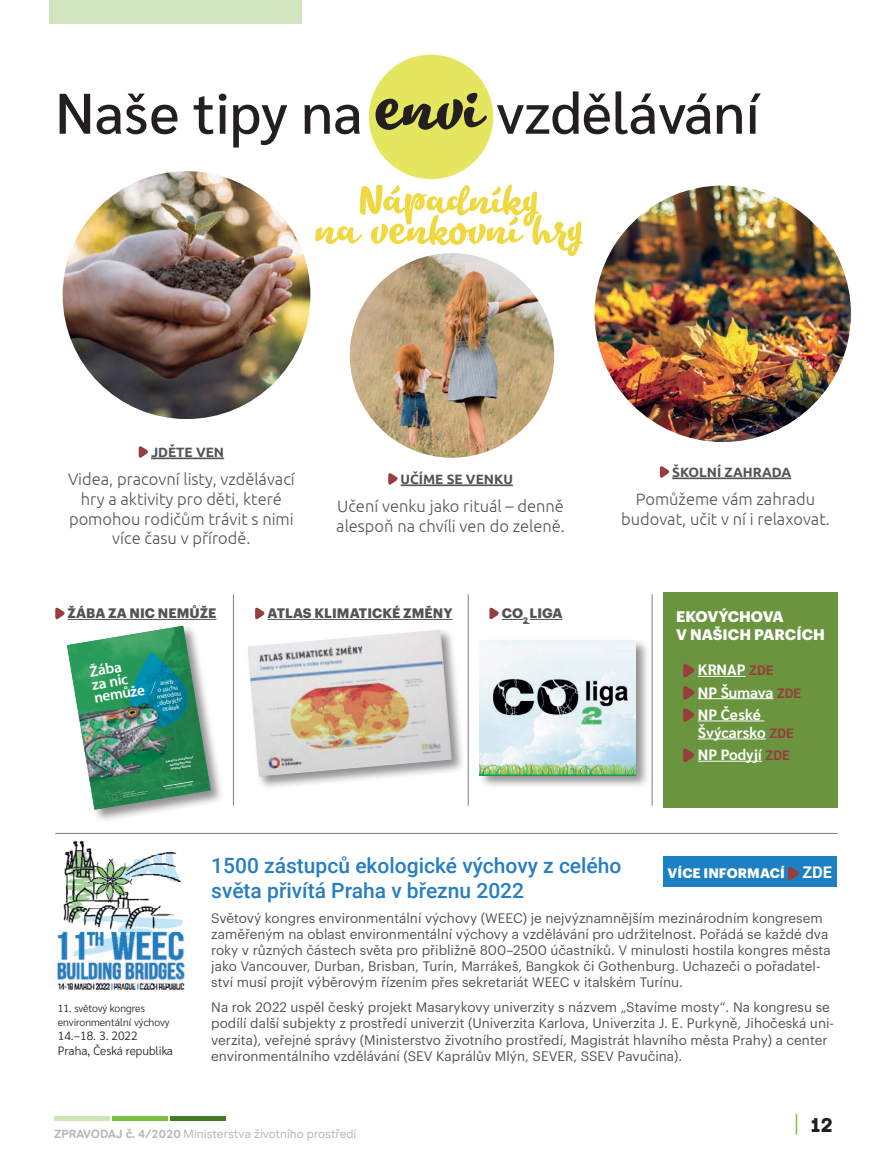
<style>
.page{position:relative;width:893px;height:1170px;background:#fff}
.page>*{position:absolute;margin:0;border:0;box-sizing:border-box;transform-origin:0 0}
.t1{font:900 63px "Takeaway";color:#f0d840}
.t2{font:500 57px "Sarabun";color:#231f20}
.t3{font:21.15px "Archive";color:#231f20}
.t4{font:500 21px/25.2px "Roboto";color:#257ec2}
.t5{font:300 16.5px/19.8px "Ubuntu";color:#535355;text-align:center}
.t6{font:600 15.3px/13.2px "Myriad Pro";color:#fff}
.t7{font:700 15px/22.2px "Sarabun";color:#fff}
.t8{font:700 15px/18px "Graphik LG";letter-spacing:.005em;color:#fff}
.t9{font:13.5px/16.2px "Graphik LG";color:#535355}
.t10{font:700 13.5px "Graphik LG";letter-spacing:.005em;color:#535355}
.t11{font:700 13.5px "Ubuntu";color:#535355}
.t12{font:700 13.5px "Graphik LG";letter-spacing:.005em;color:#fff}
.t13{font:12px "Tondo Corp";color:#b8b9bc}
.t14{font:300 12px/14.4px "Sarabun";color:#231f20}
.t15{font:300 10.5px/14.4px "Sarabun";color:#231f20}
.t16{font:6.3px/6.6px "Myriad Pro";color:#fff;text-align:center}
.t17{font:700 3px/3.9px "Myriad Pro";color:#fff;text-align:center}
.s1{font-family:"Takeaway";font-weight:900;font-size:96px}
.s2{font-size:13.5px;color:#983d3f}
.s3{font-family:"Sarabun";font-size:16.5px}
.s4{font-weight:700}
</style>
<div class="page">
<svg style="left:170px;top:1116px;width:56px;height:3px"></svg>
<svg style="left:54px;top:1116px;width:56px;height:3px"></svg>
<svg style="left:112px;top:1116px;width:56px;height:3px"></svg>
<svg style="left:796px;top:1113px;width:1px;height:21px"></svg>
<hr style="left:68px;top:619px;width:148px;height:1px;background:#535355">
<div style="left:369px;top:55px;width:124px;height:124px;background:#e5e65f;border-radius:50%"></div>
<img style="left:595px;top:185px;width:256px;height:257px;border-radius:128px">
<div style="left:49px;top:0;width:253px;height:23px;background:#d1e6be"></div>
<div style="left:663px;top:592px;width:175px;height:216px;background:#6a943e"></div>
<hr style="left:698px;top:676px;width:48px;height:1px;background:#fff">
<hr style="left:698px;top:698px;width:75px;height:1px;background:#fff">
<hr style="left:698px;top:720px;width:66px;height:1px;background:#fff">
<hr style="left:698px;top:738px;width:68px;height:1px;background:#fff">
<hr style="left:698px;top:760px;width:64px;height:1px;background:#fff">
<svg style="left:683px;top:663px;width:12px;height:59px"></svg>
<svg style="left:683px;top:748px;width:12px;height:14px"></svg>
<hr style="left:151px;top:457px;width:73px;height:2px;background:#535355">
<svg style="left:139px;top:446px;width:9px;height:12px"></svg>
<hr style="left:267px;top:619px;width:186px;height:1px;background:#535355">
<svg style="left:255px;top:607px;width:10px;height:13px"></svg>
<hr style="left:530px;top:619px;width:32px;height:1px;background:#535355">
<svg style="left:489px;top:607px;width:41px;height:17px"></svg>
<img style="left:350px;top:253px;width:204px;height:204px;border-radius:102px">
<img style="left:63px;top:171px;width:247px;height:248px;border-radius:124px">
<hr style="left:672px;top:477px;width:119px;height:2px;background:#535355">
<svg style="left:660px;top:466px;width:10px;height:12px"></svg>
<div style="left:245px;top:627px;width:227px;height:170px;background:#231f20;opacity:.5"></div>
<img style="left:248px;top:629px;width:204px;height:147px">
<div style="left:478px;top:638px;width:178px;height:157px;background:#231f20;opacity:.5"></div>
<img style="left:480px;top:640px;width:156px;height:135px">
<div style="left:65px;top:623px;width:166px;height:208px;background:#231f20;opacity:.5"></div>
<img style="left:55px;top:607px;width:156px;height:202px">
<hr style="left:55px;top:832px;width:783px;height:1px;background:#7c7e81">
<img style="left:56px;top:840px;width:129px;height:150px">
<hr style="left:468px;top:594px;width:1px;height:211px;background:#7c7e81">
<hr style="left:652px;top:594px;width:1px;height:211px;background:#7c7e81">
<hr style="left:233px;top:594px;width:1px;height:211px;background:#7c7e81">
<div style="left:663px;top:856px;width:173px;height:30px;background:#1d80c3"></div>
<svg style="left:788px;top:867px;width:11px;height:14px"></svg>
<hr style="left:401px;top:484px;width:112px;height:2px;background:#535355">
<svg style="left:388px;top:473px;width:10px;height:12px"></svg>
<h2 class="t2" style="left:55px;top:81px;width:706px">Naše tipy na <span class="s1">envi</span> vzdělávání</h2>
<h1 class="t1" style="left:361px;top:172px;width:180px">Nápadníky</h1>
<h1 class="t1" style="left:316px;top:202px;width:269px">na venkovní hry</h1>
<p class="t11" style="left:151px;top:443px;width:72px">JDĚTE VEN</p>
<p class="t5" style="left:68px;top:469px;width:228px">Videa, pracovní listy, vzdělávací hry a aktivity pro děti, které pomohou rodičům trávit s nimi více času v přírodě.</p>
<p class="t11" style="left:401px;top:470px;width:112px">UČÍME SE VEN KU</p>
<p class="t5" style="left:336px;top:495px;width:230px;text-align:left">Učení venku jako rituál – denně alespoň na chvíli ven do zeleně.</p>
<p class="t10" style="left:68px;top:602px;width:150px">ŽÁBA ZA NIC NEMŮŽE</p>
<p class="t6" style="left:89px;top:664px;width:53px;rotate:-9deg">Žába<br>za nic nemůže</p>
<p class="t16" style="left:153px;top:681px;width:27px;rotate:-10deg">aneb<br>o suchu metodou „dobrých“ otázek</p>
<p class="t17" style="left:166px;top:759px;width:29px;rotate:-9deg">Kateřina Jančaříková<br>Jarmila Novotná<br>Dagmar Říhová</p>
<p class="t10" style="left:267px;top:602px;width:187px">ATLAS KLIMATICKÉ ZM ĚNY</p>
<p class="t10" style="left:502px;top:602px;width:62px">CO<sub>2</sub> LIGA</p>
<p class="t11" style="left:672px;top:463px;width:121px">ŠKOLN Í ZAHRADA</p>
<p class="t5" style="left:621px;top:489px;width:210px">Pomůžeme vám zahradu budovat, učit v ní i relaxovat.</p>
<p class="t8" style="left:676px;top:606px;width:150px">EKOVÝCHOVA<br>V NAŠICH PARCÍCH</p>
<p class="t7" style="left:698px;top:659px;width:105px">KRNAP <span class="s2">ZDE<br></span>NP Šumava <span class="s2">ZDE<br></span>NP České</p>
<p class="t7" style="left:698px;top:721px;width:97px">Švýcarsko <span class="s2">ZDE<br></span>NP Podyjí <span class="s2">ZDE</span></p>
<p class="t15" style="left:58px;top:1000px;width:113px">11. světový kongres environmentální výchovy</p>
<p class="t14" style="left:58px;top:1029px;width:117px">14.–18. 3. 2022<br>Praha, Česká republika</p>
<h3 class="t4" style="left:211px;top:851px;width:412px">1500 zástupců ekologické výchovy z celého světa přivítá Praha v březnu 2022</h3>
<p class="t9" style="left:211px;top:908px;width:621px">Světový kongres environmentální výchovy (WEEC) je nejvýznamnějším mezinárodním kongresem zaměřeným na oblast environmentální výchovy a vzdělávání pro udržitelnost. Pořádá se každé dva roky v různých částech světa pro přibližně 800–2500 účastníků. V minulosti hostila kongres města jako Vancouver, Durban, Brisban, Turín, Marrákeš, Bangkok či Gothenburg. Uchazeči o pořadatel&shy;ství musí projít výběrovým řízením přes sekretariát WEEC v italském Turínu.</p>
<p class="t9" style="left:211px;top:997px;width:624px">Na rok 2022 uspěl český projekt Masarykovy univerzity s názvem „Stavíme mosty“. Na kongresu se podílí další subjekty z prostředí univerzit (Univerzita Karlova, Univerzita J. E. Purkyně, Jihočeská uni&shy;verzita), veřejné správy (Ministerstvo životního prostředí, Magistrát hlavního města Prahy) a center environmentálního vzdělávání (SEV Kaprálův Mlýn, SEVER, SSEV Pavučina).</p>
<p class="t12" style="left:668px;top:862px;width:166px">VÍCE INFORMACÍ <span class="s3">ZDE</span></p>
<p class="t13" style="left:54px;top:1126px;width:304px"><span class="s4">ZPRAVODAJ Č. 4/2020</span> Ministerstva životního prostředí</p>
<h3 class="t3" style="left:810px;top:1112px;width:24px">12</h3>
</div>
